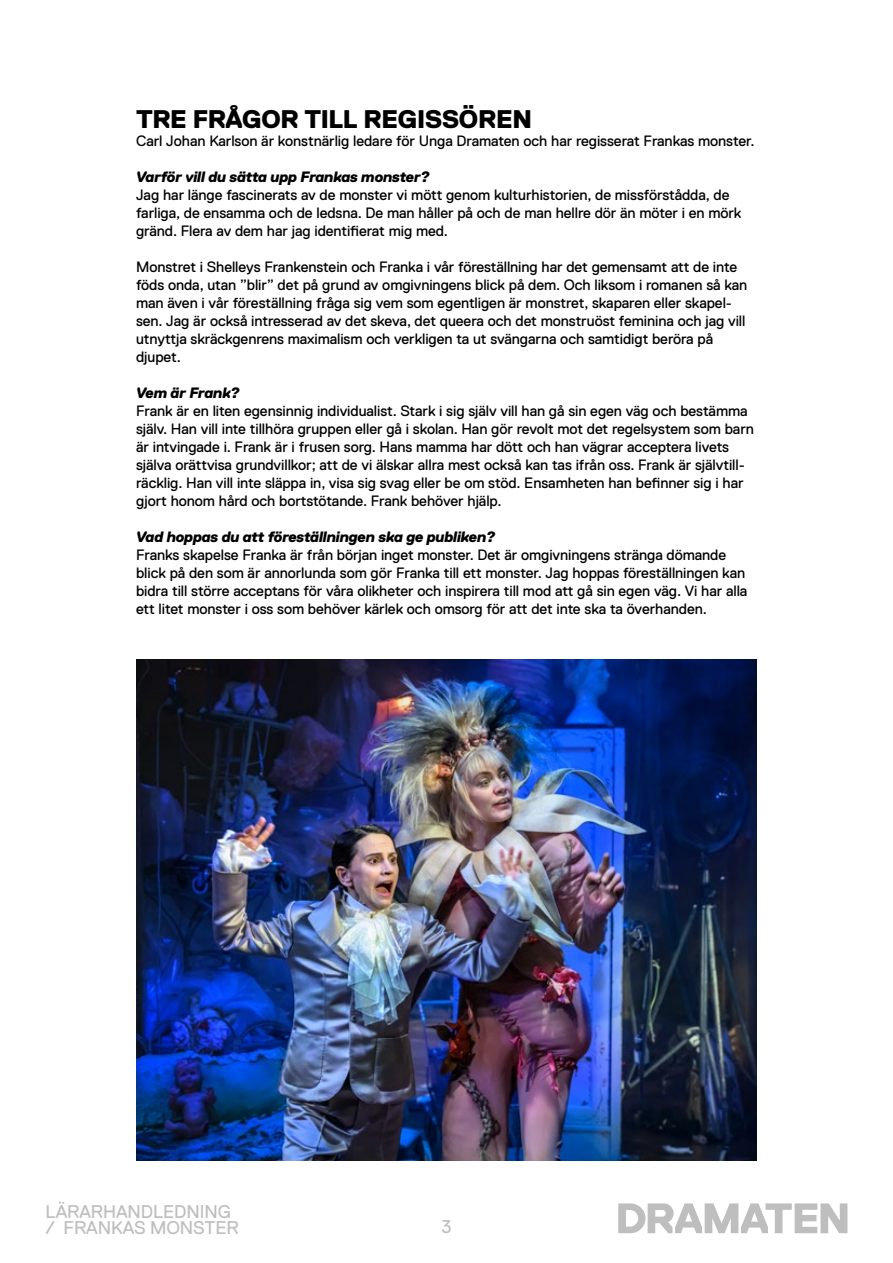
<style>
.page{position:relative;width:893px;height:1263px;background:#fff}
.page>*{position:absolute;margin:0;border:0;box-sizing:border-box;transform-origin:0 0}
.t1{font:800 25.5px "Replica LL";letter-spacing:-.01em;color:#000}
.t2{font:18.45px/15.8px "Replica LL";letter-spacing:-.005em;color:#bebebe}
.t3{font:15px/18px "Replica LL";letter-spacing:-.005em;color:#000}
.t4{font:italic 800 15px "Replica LL";letter-spacing:-.005em;color:#000}
</style>
<div class="page">
<svg style="left:618px;top:1203px;width:229px;height:30px"></svg>
<img style="left:136px;top:659px;width:621px;height:502px">
<h1 class="t1" style="left:136px;top:104px;width:397px">TRE FRÅGOR TILL REGISSÖREN</h1>
<p class="t3" style="left:136px;top:132px;width:620px">Carl Johan Karlson är konstnärlig ledare för Unga Dramaten och har regisserat Frankas monster.</p>
<p class="t4" style="left:136px;top:168px;width:295px">Varför vill du sätta upp Frankas monster?</p>
<p class="t3" style="left:136px;top:186px;width:607px">Jag har länge fascinerats av de monster vi mött genom kulturhistorien, de missförstådda, de farliga, de ensamma och de ledsna. De man håller på och de man hellre dör än möter i en mörk gränd. Flera av dem har jag identifierat mig med.</p>
<p class="t3" style="left:136px;top:258px;width:613px">Monstret i Shelleys Frankenstein och Franka i vår föreställning har det gemensamt att de inte föds onda, utan ”blir” det på grund av omgivningens blick på dem. Och liksom i romanen så kan man även i vår föreställning fråga sig vem som egentligen är monstret, skaparen eller skapel&shy;sen. Jag är också intresserad av det skeva, det queera och det monstruöst feminina och jag vill utnyttja skräckgenrens maximalism och verkligen ta ut svängarna och samtidigt beröra på djupet.</p>
<p class="t4" style="left:136px;top:384px;width:105px">Vem är Frank?</p>
<p class="t3" style="left:136px;top:402px;width:619px">Frank är en liten egensinnig individualist. Stark i sig själv vill han gå sin egen väg och bestämma själv. Han vill inte tillhöra gruppen eller gå i skolan. Han gör revolt mot det regelsystem som barn är intvingade i. Frank är i frusen sorg. Hans mamma har dött och han vägrar acceptera livets själva orättvisa grundvillkor; att de vi älskar allra mest också kan tas ifrån oss. Frank är självtill&shy;räcklig. Han vill inte släppa in, visa sig svag eller be om stöd. Ensamheten han befinner sig i har gjort honom hård och bortstötande. Frank behöver hjälp.</p>
<p class="t4" style="left:136px;top:528px;width:361px">Vad hoppas du att föreställningen ska ge publiken?</p>
<p class="t3" style="left:136px;top:546px;width:613px">Franks skapelse Franka är från början inget monster. Det är omgivningens stränga dömande blick på den som är annorlunda som gör Franka till ett monster. Jag hoppas föreställningen kan bidra till större acceptans för våra olikheter och inspirera till mod att gå sin egen väg. Vi har alla ett litet monster i oss som behöver kärlek och omsorg för att det inte ska ta överhanden.</p>
<p class="t2" style="left:45px;top:1203px;width:195px">LÄRARHANDLEDNING / FRANKAS MONSTER</p>
<p class="t2" style="left:441px;top:1219px;width:12px">3</p>
</div>
